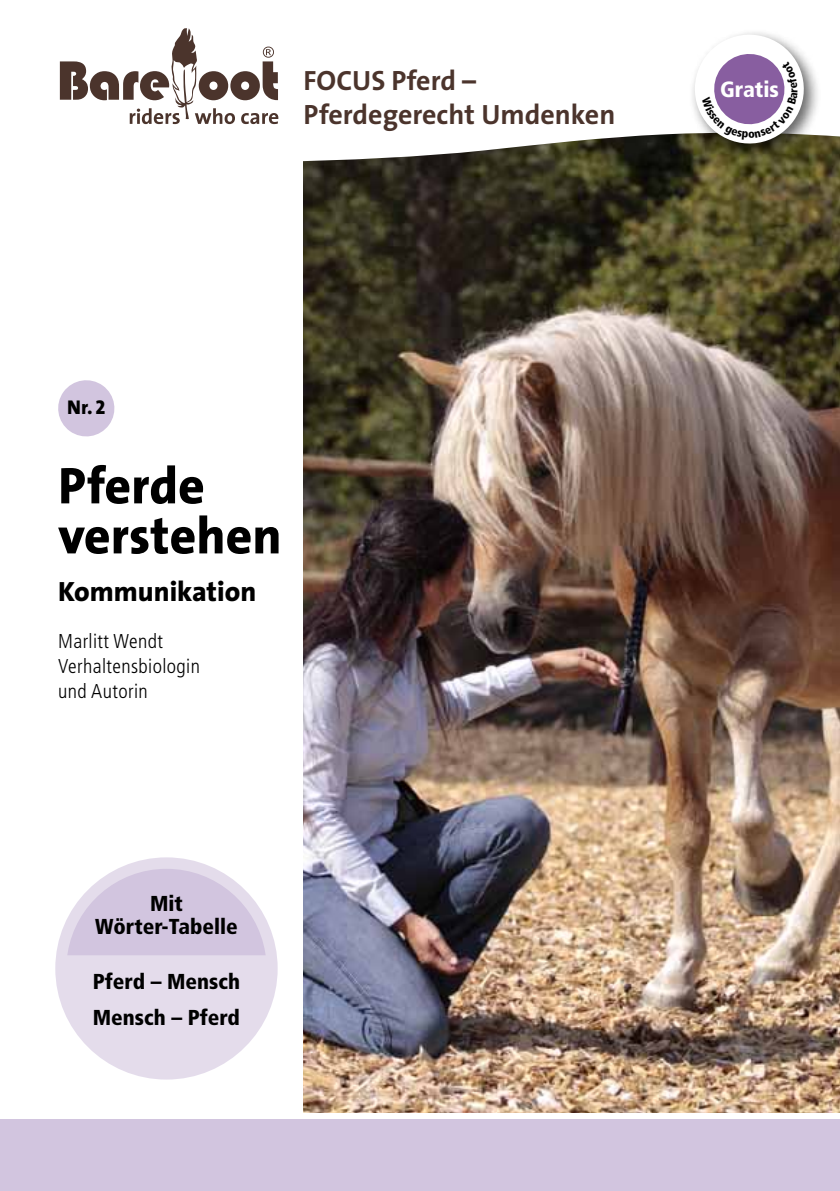
<style>
.page{position:relative;width:840px;height:1191px;background:#fff}
.page>*{position:absolute;margin:0;border:0;box-sizing:border-box;transform-origin:0 0}
.t1{font:800 52px/50px "The Sans";color:#000}
.t2{font:700 28px/34px "The Sans";color:#4b342c}
.t3{font:800 28px "The Sans";color:#000}
.t4{font:900 condensed 22px "Frutiger";color:#fff}
.t5{font:900 condensed 21.6px/22.6px "Frutiger";color:#000;text-align:center}
.t6{font:300 condensed 20px/25px "Frutiger";letter-spacing:.02em;color:#000}
.t7{font:800 20px "The Sans";color:#000}
.s1{font-family:"The Sans Extra Bold Caps";font-weight:400}
</style>
<div class="page">
<img style="left:0;top:67px;width:839px;height:1124px">
<div style="left:0;top:1112px;width:228px;height:6px;background:#fff"></div>
<svg style="left:60px;top:28px;width:218px;height:96px"></svg>
<div style="left:687px;top:28px;width:133px;height:132px;background:#000;opacity:.6"></div>
<svg style="left:54px;top:376px;width:64px;height:64px"></svg>
<div style="left:58px;top:860px;width:217px;height:217px;background:#e4dceb;border-radius:50%"></div>
<div style="left:55px;top:857px;width:222px;height:222px;border:5px solid #d2c5df;border-radius:50%"></div>
<svg style="left:65px;top:866px;width:203px;height:89px"></svg>
<svg style="left:687px;top:28px;width:123px;height:123px"></svg>
<p class="t2" style="left:303px;top:63px;width:313px">FOCUS Pferd –<br>Pferdegerecht Umdenken</p>
<p class="t4" style="left:719px;top:76px;width:60px">Gratis</p>
<p class="t7" style="left:67px;top:390px;width:40px">Nr. <span class="s1">2</span></p>
<h1 class="t1" style="left:58px;top:459px;width:225px">Pferde verstehen</h1>
<p class="t3" style="left:58px;top:567px;width:199px">Kommunikation</p>
<p class="t6" style="left:58px;top:629px;width:143px">Marlitt Wendt<br>Verhaltensbiologin und Autorin</p>
<p class="t5" style="left:95px;top:892px;width:144px">Mit<br>Wörter-Tabelle</p>
<p class="t5" style="left:93px;top:963px;width:149px;line-height:36px;text-align:left">Pferd – Mensch<br>Mensch – Pferd</p>
</div>
